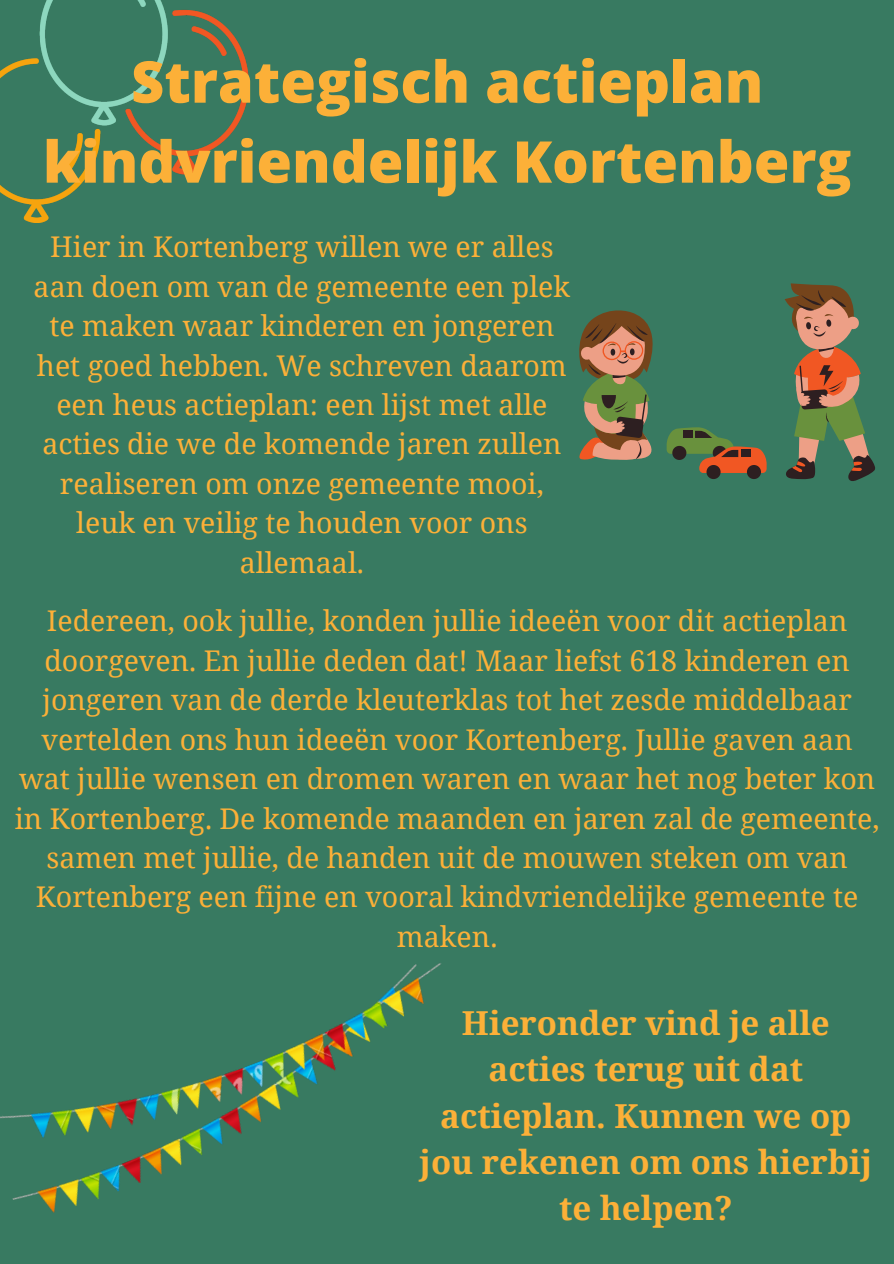
<style>
.page{position:relative;width:894px;height:1264px;background:#fff}
.page>*{position:absolute;margin:0;border:0;box-sizing:border-box;transform-origin:0 0}
.t1{font:800 57.6px/79.9px "Open Sans";color:#fcb038;text-align:center}
.t2{font:700 33px/46.2px "Noto Serif";color:#fcb038;text-align:center}
.t3{font:28.5px/39.5px "Noto Serif";color:#fcb038;text-align:center}
</style>
<div class="page">
<div style="left:0;top:0;width:893px;height:1263px;background:#387a61"></div>
<svg style="left:579px;top:310px;width:187px;height:169px"></svg>
<svg style="left:785px;top:283px;width:90px;height:198px"></svg>
<img style="left:0;top:0;width:248px;height:222px">
<img style="left:0;top:963px;width:442px;height:250px">
<h1 class="t1" style="left:43px;top:40px;width:809px">Strategisch actieplan kindvriendelijk Kortenberg</h1>
<p class="t3" style="left:34px;top:226px;width:538px">Hier in Kortenberg willen we er alles aan doen om van de gemeente een plek te maken waar kinderen en jongeren het goed hebben. We schreven daarom een heus actieplan: een lijst met alle acties die we de komende jaren zullen realiseren om onze gemeente mooi, leuk en veilig te houden voor ons allemaal.</p>
<p class="t3" style="left:15px;top:600px;width:866px">Iedereen, ook jullie, konden jullie ideeën voor dit actieplan doorgeven. En jullie deden dat! Maar liefst 618 kinderen en jongeren van de derde kleuterklas tot het zesde middelbaar vertelden ons hun ideeën voor Kortenberg. Jullie gaven aan wat jullie wensen en dromen waren en waar het nog beter kon in Kortenberg. De komende maanden en jaren zal de gemeente, samen met jullie, de handen uit de mouwen steken om van Kortenberg een fijne en vooral kindvriendelijke gemeente te maken.</p>
<p class="t2" style="left:419px;top:999px;width:454px">Hieronder vind je alle acties terug uit dat actieplan. Kunnen we op jou rekenen om ons hierbij te helpen?</p>
</div>
